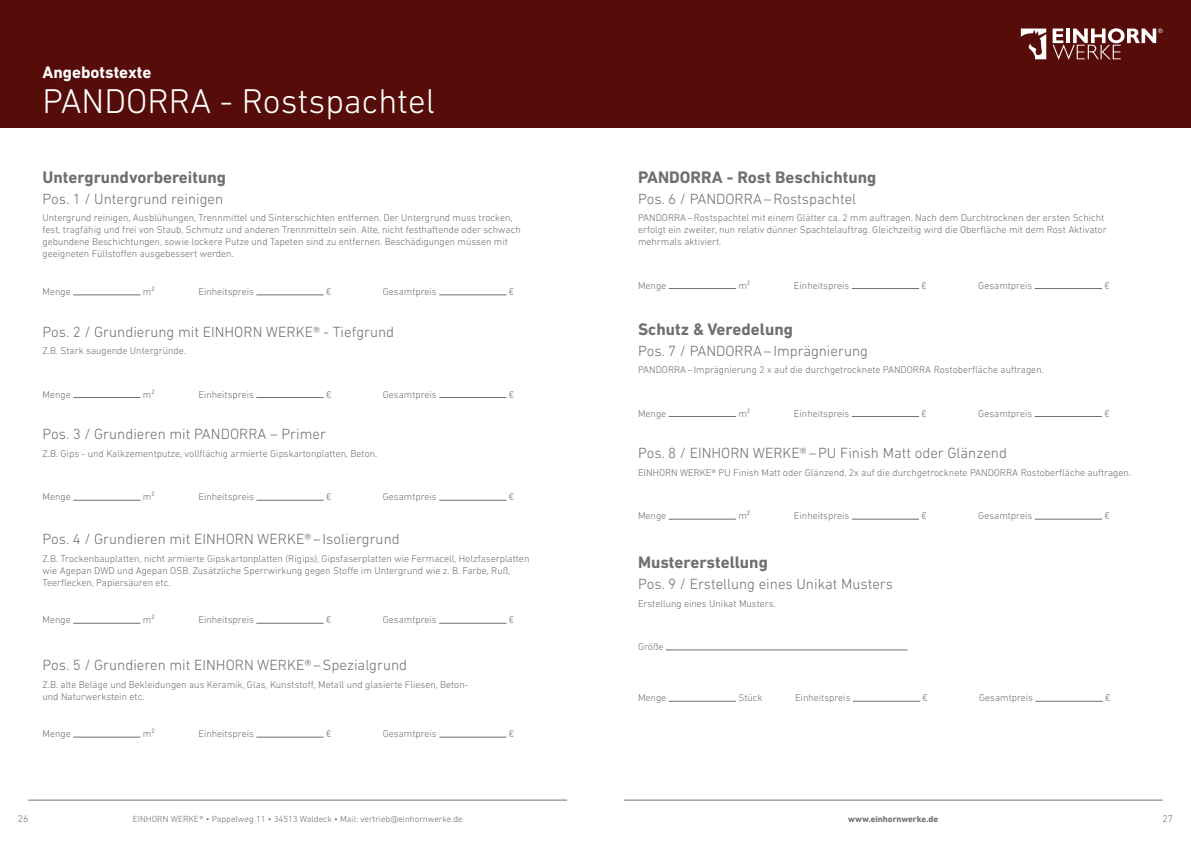
<style>
.page{position:relative;width:1191px;height:842px;background:#fff}
.page>*{position:absolute;margin:0;border:0;box-sizing:border-box;transform-origin:0 0}
.t1{font:300 35px "DIN Next LT Pro";color:#fff}
.t2{font:700 17px "DIN Next LT Pro";color:#6f6f6e}
.t3{font:700 17px "DIN Next LT Pro";color:#fff}
.t4{font:300 15px "DIN Next LT Pro";color:#6f6f6e}
.t5{font:300 10px/12px "DIN Next LT Pro";color:#6f6f6e}
.t6{font:300 9px "DIN Next LT Pro";color:#6f6f6e}
.t7{font:700 9px "DIN Next LT Pro";color:#6f6f6e}
</style>
<div class="page">
<hr style="left:624px;top:800px;width:538px;height:1px;background:#6f6f6e">
<hr style="left:28px;top:800px;width:539px;height:1px;background:#6f6f6e">
<div style="left:0;top:0;width:604px;height:128px;background:#560d09"></div>
<hr style="left:73px;top:295px;width:67px;height:1px;background:#6f6f6e">
<hr style="left:256px;top:295px;width:67px;height:1px;background:#6f6f6e">
<hr style="left:439px;top:295px;width:67px;height:1px;background:#6f6f6e">
<hr style="left:73px;top:397px;width:67px;height:1px;background:#6f6f6e">
<hr style="left:256px;top:397px;width:67px;height:1px;background:#6f6f6e">
<hr style="left:439px;top:397px;width:67px;height:1px;background:#6f6f6e">
<hr style="left:73px;top:500px;width:67px;height:1px;background:#6f6f6e">
<hr style="left:256px;top:500px;width:67px;height:1px;background:#6f6f6e">
<hr style="left:439px;top:500px;width:67px;height:1px;background:#6f6f6e">
<hr style="left:73px;top:623px;width:67px;height:1px;background:#6f6f6e">
<hr style="left:256px;top:623px;width:67px;height:1px;background:#6f6f6e">
<hr style="left:439px;top:623px;width:67px;height:1px;background:#6f6f6e">
<hr style="left:73px;top:737px;width:67px;height:1px;background:#6f6f6e">
<hr style="left:256px;top:737px;width:67px;height:1px;background:#6f6f6e">
<hr style="left:439px;top:737px;width:67px;height:1px;background:#6f6f6e">
<div style="left:587px;top:0;width:604px;height:128px;background:#560d09"></div>
<svg style="left:1020px;top:29px;width:26px;height:30px"></svg>
<svg style="left:1052px;top:28px;width:110px;height:31px"></svg>
<hr style="left:668px;top:288px;width:68px;height:1px;background:#6f6f6e">
<hr style="left:852px;top:288px;width:67px;height:1px;background:#6f6f6e">
<hr style="left:1034px;top:288px;width:68px;height:1px;background:#6f6f6e">
<hr style="left:668px;top:416px;width:68px;height:1px;background:#6f6f6e">
<hr style="left:852px;top:416px;width:67px;height:1px;background:#6f6f6e">
<hr style="left:1034px;top:416px;width:68px;height:1px;background:#6f6f6e">
<hr style="left:668px;top:519px;width:68px;height:1px;background:#6f6f6e">
<hr style="left:852px;top:519px;width:67px;height:1px;background:#6f6f6e">
<hr style="left:1034px;top:519px;width:68px;height:1px;background:#6f6f6e">
<hr style="left:666px;top:650px;width:241px;height:1px;background:#6f6f6e">
<hr style="left:668px;top:701px;width:68px;height:1px;background:#6f6f6e">
<hr style="left:853px;top:701px;width:67px;height:1px;background:#6f6f6e">
<hr style="left:1035px;top:701px;width:67px;height:1px;background:#6f6f6e">
<h2 class="t3" style="left:43px;top:63px;width:110px">Angebotstexte</h2>
<h1 class="t1" style="left:43px;top:81px;width:394px">PANDORRA - Rostspachtel</h1>
<h2 class="t2" style="left:43px;top:167px;width:185px">Untergrundvorbereitung</h2>
<h3 class="t4" style="left:43px;top:190px;width:182px">Pos. 1 / Untergrund reinigen</h3>
<p class="t5" style="left:43px;top:212px;width:480px">Untergrund reinigen, Ausblühungen, Trennmittel und Sinterschichten entfernen. Der Untergrund muss trocken, fest, tragfähig und frei von Staub, Schmutz und anderen Trennmitteln sein. Alte, nicht festhaftende oder schwach gebundene Beschichtungen, sowie lockere Putze und Tapeten sind zu entfernen. Beschädigungen müssen mit geeigneten Füllstoffen ausgebessert werden.</p>
<p class="t5" style="left:43px;top:285px;width:30px">Menge</p>
<p class="t5" style="left:143px;top:285px;width:13px">m²</p>
<p class="t5" style="left:198px;top:285px;width:57px">Einheitspreis</p>
<p class="t5" style="left:326px;top:285px;width:7px">€</p>
<p class="t5" style="left:383px;top:285px;width:55px">Gesamtpreis</p>
<p class="t5" style="left:509px;top:285px;width:7px">€</p>
<h3 class="t4" style="left:43px;top:323px;width:353px">Pos. 2 / Grundierung mit EINHORN WERKE® - Tiefgrund</h3>
<p class="t5" style="left:43px;top:345px;width:145px">Z.B. Stark saugende Untergründe.</p>
<p class="t5" style="left:43px;top:388px;width:30px">Menge</p>
<p class="t5" style="left:143px;top:388px;width:13px">m²</p>
<p class="t5" style="left:198px;top:388px;width:57px">Einheitspreis</p>
<p class="t5" style="left:326px;top:388px;width:7px">€</p>
<p class="t5" style="left:383px;top:388px;width:55px">Gesamtpreis</p>
<p class="t5" style="left:509px;top:388px;width:7px">€</p>
<h3 class="t4" style="left:43px;top:426px;width:285px">Pos. 3 / Grundieren mit PANDORRA – Primer</h3>
<p class="t5" style="left:43px;top:448px;width:336px">Z.B. Gips - und Kalkzementputze, vollflächig armierte Gipskartonplatten, Beton.</p>
<p class="t5" style="left:43px;top:491px;width:30px">Menge</p>
<p class="t5" style="left:143px;top:491px;width:13px">m²</p>
<p class="t5" style="left:198px;top:491px;width:57px">Einheitspreis</p>
<p class="t5" style="left:326px;top:491px;width:7px">€</p>
<p class="t5" style="left:383px;top:491px;width:55px">Gesamtpreis</p>
<p class="t5" style="left:509px;top:491px;width:7px">€</p>
<h3 class="t4" style="left:43px;top:530px;width:359px">Pos. 4 / Grundieren mit EINHORN WERKE®–Isoliergrund</h3>
<p class="t5" style="left:43px;top:552px;width:488px">Z.B. Trockenbauplatten, nicht armierte Gipskartonplatten (Rigips), Gipsfaserplatten wie Fermacell, Holzfaserplatten wie Agepan DWD und Agepan OSB. Zusätzliche Sperrwirkung gegen Stoffe im Untergrund wie z. B. Farbe, Ruß,<br>Teerflecken, Papiersäuren etc.</p>
<p class="t5" style="left:43px;top:614px;width:30px">Menge</p>
<p class="t5" style="left:143px;top:614px;width:13px">m²</p>
<p class="t5" style="left:198px;top:614px;width:57px">Einheitspreis</p>
<p class="t5" style="left:326px;top:614px;width:7px">€</p>
<p class="t5" style="left:383px;top:614px;width:55px">Gesamtpreis</p>
<p class="t5" style="left:509px;top:614px;width:7px">€</p>
<h3 class="t4" style="left:43px;top:656px;width:366px">Pos. 5 / Grundieren mit EINHORN WERKE®–Spezialgrund</h3>
<p class="t5" style="left:43px;top:678px;width:427px">Z.B. alte Beläge und Bekleidungen aus Keramik, Glas, Kunststoff, Metall und glasierte Fliesen, Beton&shy;und Naturwerkstein etc.</p>
<p class="t5" style="left:43px;top:728px;width:30px">Menge</p>
<p class="t5" style="left:143px;top:728px;width:13px">m²</p>
<p class="t5" style="left:198px;top:728px;width:57px">Einheitspreis</p>
<p class="t5" style="left:326px;top:728px;width:7px">€</p>
<p class="t5" style="left:383px;top:728px;width:55px">Gesamtpreis</p>
<p class="t5" style="left:509px;top:728px;width:7px">€</p>
<h2 class="t2" style="left:638px;top:167px;width:240px">PANDORRA - Rost Beschichtung</h2>
<h3 class="t4" style="left:638px;top:190px;width:220px">Pos. 6 / PANDORRA–Rostspachtel</h3>
<p class="t5" style="left:638px;top:212px;width:470px">PANDORRA–Rostspachtel mit einem Glätter ca. 2 mm auftragen. Nach dem Durchtrocknen der ersten Schicht erfolgt ein zweiter, nun relativ dünner Spachtelauftrag. Gleichzeitig wird die Oberfläche mit dem Rost Aktivator mehrmals aktiviert.</p>
<p class="t5" style="left:638px;top:279px;width:30px">Menge</p>
<p class="t5" style="left:738px;top:279px;width:13px">m²</p>
<p class="t5" style="left:794px;top:279px;width:57px">Einheitspreis</p>
<p class="t5" style="left:921px;top:279px;width:7px">€</p>
<p class="t5" style="left:978px;top:279px;width:55px">Gesamtpreis</p>
<p class="t5" style="left:1104px;top:279px;width:7px">€</p>
<h2 class="t2" style="left:638px;top:319px;width:156px">Schutz &amp; Veredelung</h2>
<h3 class="t4" style="left:638px;top:342px;width:231px">Pos. 7 / PANDORRA–Imprägnierung</h3>
<p class="t5" style="left:638px;top:364px;width:407px">PANDORRA–Imprägnierung 2 x auf die durchgetrocknete PANDORRA Rostoberfläche auftragen.</p>
<p class="t5" style="left:638px;top:407px;width:30px">Menge</p>
<p class="t5" style="left:738px;top:407px;width:13px">m²</p>
<p class="t5" style="left:794px;top:407px;width:57px">Einheitspreis</p>
<p class="t5" style="left:921px;top:407px;width:7px">€</p>
<p class="t5" style="left:978px;top:407px;width:55px">Gesamtpreis</p>
<p class="t5" style="left:1104px;top:407px;width:7px">€</p>
<h3 class="t4" style="left:638px;top:445px;width:370px">Pos. 8 / EINHORN WERKE®–PU Finish Matt oder Glänzend</h3>
<p class="t5" style="left:638px;top:466px;width:494px">EINHORN WERKE® PU Finish Matt oder Glänzend, 2x auf die durchgetrocknete PANDORRA Rostoberfläche auftragen.</p>
<p class="t5" style="left:638px;top:510px;width:30px">Menge</p>
<p class="t5" style="left:738px;top:510px;width:13px">m²</p>
<p class="t5" style="left:794px;top:510px;width:57px">Einheitspreis</p>
<p class="t5" style="left:921px;top:510px;width:7px">€</p>
<p class="t5" style="left:978px;top:510px;width:55px">Gesamtpreis</p>
<p class="t5" style="left:1104px;top:510px;width:7px">€</p>
<h2 class="t2" style="left:638px;top:552px;width:131px">Mustererstellung</h2>
<h3 class="t4" style="left:638px;top:575px;width:256px">Pos. 9 / Erstellung eines Unikat Musters</h3>
<p class="t5" style="left:638px;top:597px;width:139px">Erstellung eines Unikat Musters.</p>
<p class="t5" style="left:638px;top:641px;width:27px">Größe</p>
<p class="t5" style="left:638px;top:692px;width:30px">Menge</p>
<p class="t5" style="left:738px;top:692px;width:26px">Stück</p>
<p class="t5" style="left:795px;top:692px;width:57px">Einheitspreis</p>
<p class="t5" style="left:922px;top:692px;width:7px">€</p>
<p class="t5" style="left:979px;top:692px;width:55px">Gesamtpreis</p>
<p class="t5" style="left:1105px;top:692px;width:7px">€</p>
<p class="t5" style="left:18px;top:813px;width:12px">26</p>
<p class="t6" style="left:133px;top:813px;width:331px">EINHORN WERKE® • Pappelweg 11 • 34513 Waldeck • Mail: vertrieb@einhornwerke.de</p>
<p class="t7" style="left:848px;top:813px;width:91px">www.einhornwerke.de</p>
<p class="t5" style="left:1162px;top:813px;width:12px">27</p>
</div>
